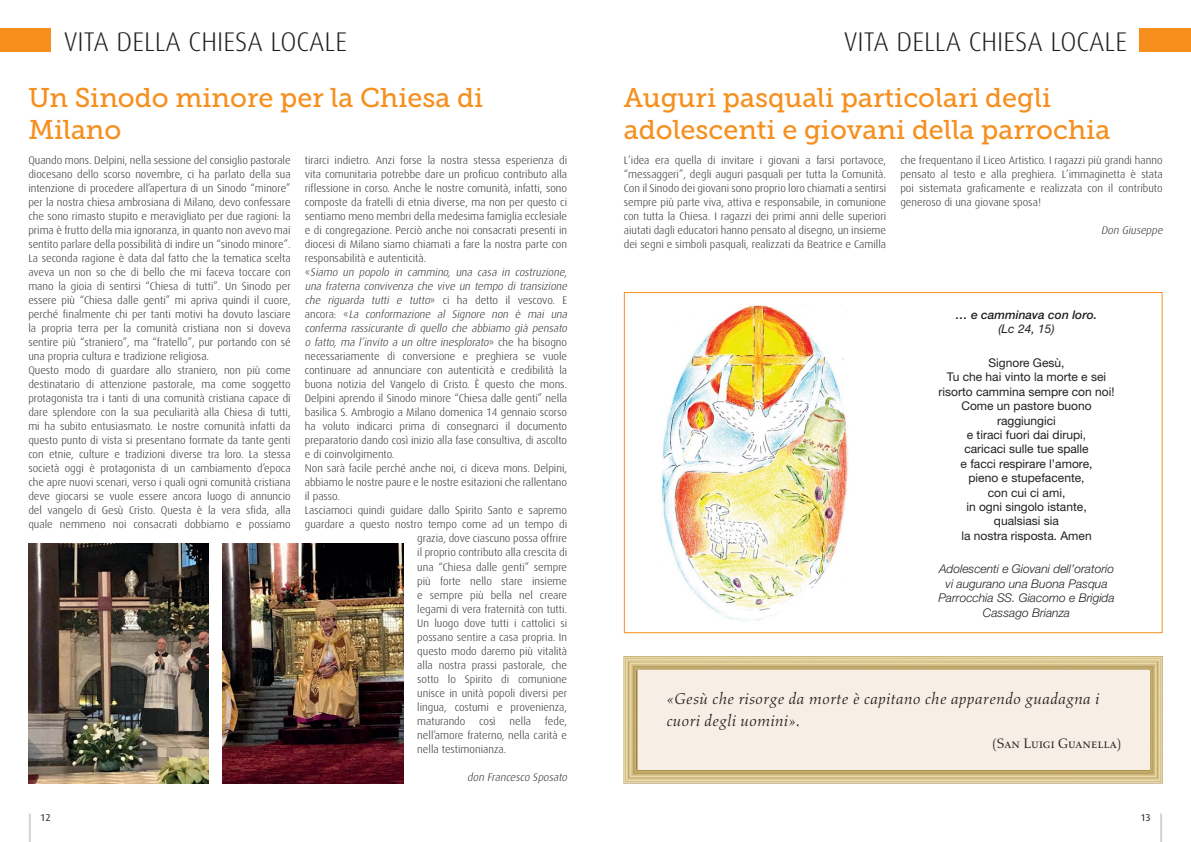
<style>
.page{position:relative;width:1191px;height:842px;background:#fff}
.page>*{position:absolute;margin:0;border:0;box-sizing:border-box;transform-origin:0 0}
.t1{font:27px/32px "Museo Slab 500";color:#f78f1e}
.t2{font:300 27px "Dax";color:#231f20}
.t3{font:italic 16px/21.6px "Aldus";color:#231f20}
.t4{font:14px "Aldus Roman SC";color:#231f20}
.t5{font:12px/14.4px "Helvetica Neue";color:#231f20;text-align:center}
.t6{font:italic 300 12px/14.4px "Helvetica Neue";color:#231f20;text-align:center}
.t7{font:italic 500 12px "Helvetica Neue";color:#231f20}
.t8{font:italic 12px "Helvetica Neue";color:#231f20}
.t9{font:300 11px/14px "Dax";color:#231f20;text-align:justify}
.t10{font:italic 300 11px "Dax";color:#231f20}
.t11{font:10px "Dax";color:#231f20}
.s1{font-style:normal}
</style>
<div class="page">
<hr style="left:29px;top:814px;width:2px;height:28px;background:#d1d3d4">
<hr style="left:1160px;top:814px;width:2px;height:28px;background:#d1d3d4">
<div style="left:1140px;top:28px;width:51px;height:24px;background:#f78f1e"></div>
<div style="left:0;top:28px;width:51px;height:24px;background:#f78f1e"></div>
<img style="left:28px;top:544px;width:181px;height:240px">
<img style="left:223px;top:544px;width:180px;height:240px">
<img style="left:661px;top:305px;width:187px;height:316px">
<img style="left:624px;top:656px;width:538px;height:60px">
<img style="left:624px;top:716px;width:538px;height:68px">
<div style="left:638px;top:670px;width:511px;height:100px;background:#f7eee5"></div>
<h1 class="t2" style="left:64px;top:29px;width:285px">VITA DELLA CHIESA LOCALE</h1>
<h1 class="t2" style="left:844px;top:29px;width:285px">VITA DELLA CHIESA LOCALE</h1>
<h1 class="t1" style="left:28px;top:84px;width:456px">Un Sinodo minore per la Chiesa di<br>Milano</h1>
<p class="t9" style="left:28px;top:154px;width:264px;text-align:left">Quando mons. Delpini, nella sessione del consiglio pastorale diocesano dello scorso novembre, ci ha parlato della sua intenzione di procedere all’apertura di un Sinodo “minore” per la nostra chiesa ambrosiana di Milano, devo confessare che sono rimasto stupito e meravigliato per due ragioni: la prima è frutto della mia ignoranza, in quanto non avevo mai sentito parlare della possibilità di indire un “sinodo minore”.<br>La seconda ragione è data dal fatto che la tematica scelta aveva un non so che di bello che mi faceva toccare con mano la gioia di sentirsi “Chiesa di tutti”. Un Sinodo per essere più “Chiesa dalle genti” mi apriva quindi il cuore, perché finalmente chi per tanti motivi ha dovuto lasciare la propria terra per la comunità cristiana non si doveva sentire più “straniero”, ma “fratello”, pur portando con sé una propria cultura e tradizione religiosa.<br>Questo modo di guardare allo straniero, non più come destinatario di attenzione pastorale, ma come soggetto protagonista tra i tanti di una comunità cristiana capace di dare splendore con la sua peculiarità alla Chiesa di tutti, mi ha subito entusiasmato. Le nostre comunità infatti da questo punto di vista si presentano formate da tante genti con etnie, culture e tradizioni diverse tra loro. La stessa società oggi è protagonista di un cambiamento d’epoca che apre nuovi scenari, verso i quali ogni comunità cristiana deve giocarsi se vuole essere ancora luogo di annuncio del vangelo di Gesù Cristo. Questa è la vera sfida, alla quale nemmeno noi consacrati dobbiamo e possiamo</p>
<p class="t9" style="left:305px;top:154px;width:264px">tirarci indietro. Anzi forse la nostra stessa esperienza di</p>
<p class="t9" style="left:305px;top:168px;width:264px">vita comunitaria potrebbe dare un proficuo contributo alla</p>
<p class="t9" style="left:305px;top:182px;width:264px">riflessione in corso. Anche le nostre comunità, infatti, sono</p>
<p class="t9" style="left:305px;top:196px;width:264px">composte da fratelli di etnia diverse, ma non per questo ci</p>
<p class="t9" style="left:305px;top:210px;width:264px">sentiamo meno membri della medesima famiglia ecclesiale</p>
<p class="t9" style="left:305px;top:224px;width:264px">e di congregazione. Perciò anche noi consacrati presenti in</p>
<p class="t9" style="left:305px;top:238px;width:264px">diocesi di Milano siamo chiamati a fare la nostra parte con</p>
<p class="t9" style="left:305px;top:252px;width:123px">responsabilità e autenticità.</p>
<p class="t10" style="left:305px;top:267px;width:266px"><span class="s1">«</span> Siamo un popolo in cammino, una casa in costruzione,</p>
<p class="t10" style="left:305px;top:281px;width:266px">una fraterna convivenza che vive un tempo di transizione</p>
<p class="t10" style="left:305px;top:295px;width:264px">che riguarda tutti e tutto<span class="s1">» c i h a d e t t o i l v e s co v o. E</span></p>
<p class="t10" style="left:305px;top:309px;width:266px"><span class="s1">a n c o ra : «</span> La conformazione al Signore non è mai una</p>
<p class="t10" style="left:305px;top:323px;width:266px">conferma rassicurante di quello che abbiamo già pensato</p>
<p class="t10" style="left:305px;top:337px;width:264px">o fatto, ma l’invito a un oltre inesplorato<span class="s1">» c h e h a b i s o g n o</span></p>
<p class="t9" style="left:305px;top:350px;width:264px">necessariamente di conversione e preghiera se vuole</p>
<p class="t9" style="left:305px;top:364px;width:264px">continuare ad annunciare con autenticità e credibilità la</p>
<p class="t9" style="left:305px;top:378px;width:264px">buona notizia del Vangelo di Cristo. È questo che mons.</p>
<p class="t9" style="left:305px;top:392px;width:264px">Delpini aprendo il Sinodo minore “Chiesa dalle genti” nella</p>
<p class="t9" style="left:305px;top:406px;width:264px">basilica S. Ambrogio a Milano domenica 14 gennaio scorso</p>
<p class="t9" style="left:305px;top:420px;width:264px">ha voluto indicarci prima di consegnarci il documento</p>
<p class="t9" style="left:305px;top:434px;width:264px">preparatorio dando così inizio alla fase consultiva, di ascolto</p>
<p class="t9" style="left:305px;top:448px;width:91px">e di coinvolgimento.</p>
<p class="t9" style="left:305px;top:462px;width:264px">Non sarà facile perché anche noi, ci diceva mons. Delpini,</p>
<p class="t9" style="left:305px;top:476px;width:264px">abbiamo le nostre paure e le nostre esitazioni che rallentano</p>
<p class="t9" style="left:305px;top:490px;width:37px">il passo.</p>
<p class="t9" style="left:305px;top:504px;width:264px">Lasciamoci quindi guidare dallo Spirito Santo e sapremo</p>
<p class="t9" style="left:305px;top:518px;width:264px">guardare a questo nostro tempo come ad un tempo di</p>
<p class="t9" style="left:417px;top:532px;width:151px">grazia, dove ciascuno possa offrire</p>
<p class="t9" style="left:417px;top:546px;width:151px">il proprio contributo alla crescita di</p>
<p class="t9" style="left:417px;top:560px;width:151px">una “Chiesa dalle genti” sempre</p>
<p class="t9" style="left:417px;top:574px;width:151px">più forte nello stare insieme</p>
<p class="t9" style="left:417px;top:588px;width:151px">e sempre più bella nel creare</p>
<p class="t9" style="left:417px;top:602px;width:151px">legami di vera fraternità con tutti.</p>
<p class="t9" style="left:417px;top:616px;width:151px">Un luogo dove tutti i cattolici si</p>
<p class="t9" style="left:417px;top:630px;width:151px">possano sentire a casa propria. In</p>
<p class="t9" style="left:417px;top:644px;width:151px">questo modo daremo più vitalità</p>
<p class="t9" style="left:417px;top:658px;width:151px">alla nostra prassi pastorale, che</p>
<p class="t9" style="left:417px;top:672px;width:151px">sotto lo Spirito di comunione</p>
<p class="t9" style="left:417px;top:686px;width:151px">unisce in unità popoli diversi per</p>
<p class="t9" style="left:417px;top:700px;width:151px">lingua, costumi e provenienza,</p>
<p class="t9" style="left:417px;top:714px;width:50px">maturando</p>
<p class="t9" style="left:479px;top:714px;width:18px">così</p>
<p class="t9" style="left:509px;top:714px;width:23px">nella</p>
<p class="t9" style="left:417px;top:714px;width:151px;text-indent:128px">fede, nell’amore fraterno, nella carità e nella testimonianza.</p>
<p class="t10" style="left:467px;top:771px;width:103px">don Francesco Sposato</p>
<h1 class="t1" style="left:624px;top:84px;width:488px">Auguri pasquali particolari degli adolescenti e giovani della parrochia</h1>
<p class="t9" style="left:624px;top:154px;width:264px">L’idea era quella di invitare i giovani a farsi portavoce, “messaggeri”, degli auguri pasquali per tutta la Comunità.<br>Con il Sinodo dei giovani sono proprio loro chiamati a sentirsi sempre più parte viva, attiva e responsabile, in comunione con tutta la Chiesa. I ragazzi dei primi anni delle superiori aiutati dagli educatori hanno pensato al disegno, un insieme dei segni e simboli pasquali, realizzati da Beatrice e Camilla</p>
<p class="t9" style="left:900px;top:154px;width:264px">che frequentano il Liceo Artistico. I ragazzi più grandi hanno pensato al testo e alla preghiera. L’immaginetta è stata poi sistemata graficamente e realizzata con il contributo generoso di una giovane sposa!</p>
<p class="t10" style="left:1101px;top:225px;width:65px">Don Giuseppe</p>
<p class="t7" style="left:955px;top:310px;width:143px">… e camminava con loro.</p>
<p class="t8" style="left:998px;top:325px;width:58px">(Lc 24, 15)</p>
<p class="t5" style="left:938px;top:357px;width:178px">Signore Gesù,<br>Tu che hai vinto la morte e sei risorto cammina sempre con noi!<br>Come un pastore buono raggiungici<br>e tiraci fuori dai dirupi,<br>caricaci sulle tue spalle<br>e facci respirare l’amore,<br>pieno e stupefacente,<br>con cui ci ami,<br>in ogni singolo istante,<br>qualsiasi sia<br>la nostra risposta. Amen</p>
<p class="t6" style="left:938px;top:563px;width:178px">Adolescenti e Giovani dell’oratorio vi augurano una Buona Pasqua<br>Parrocchia SS. Giacomo e Brigida<br>Cassago Brianza</p>
<h2 class="t3" style="left:666px;top:689px;width:434px">«Gesù che risorge da morte è capitano che apparendo guadagna i cuori degli uomini».</h2>
<p class="t4" style="left:992px;top:737px;width:131px">(San Luigi Guanella)</p>
<p class="t11" style="left:40px;top:813px;width:12px">12</p>
<p class="t11" style="left:1140px;top:813px;width:12px">13</p>
</div>
